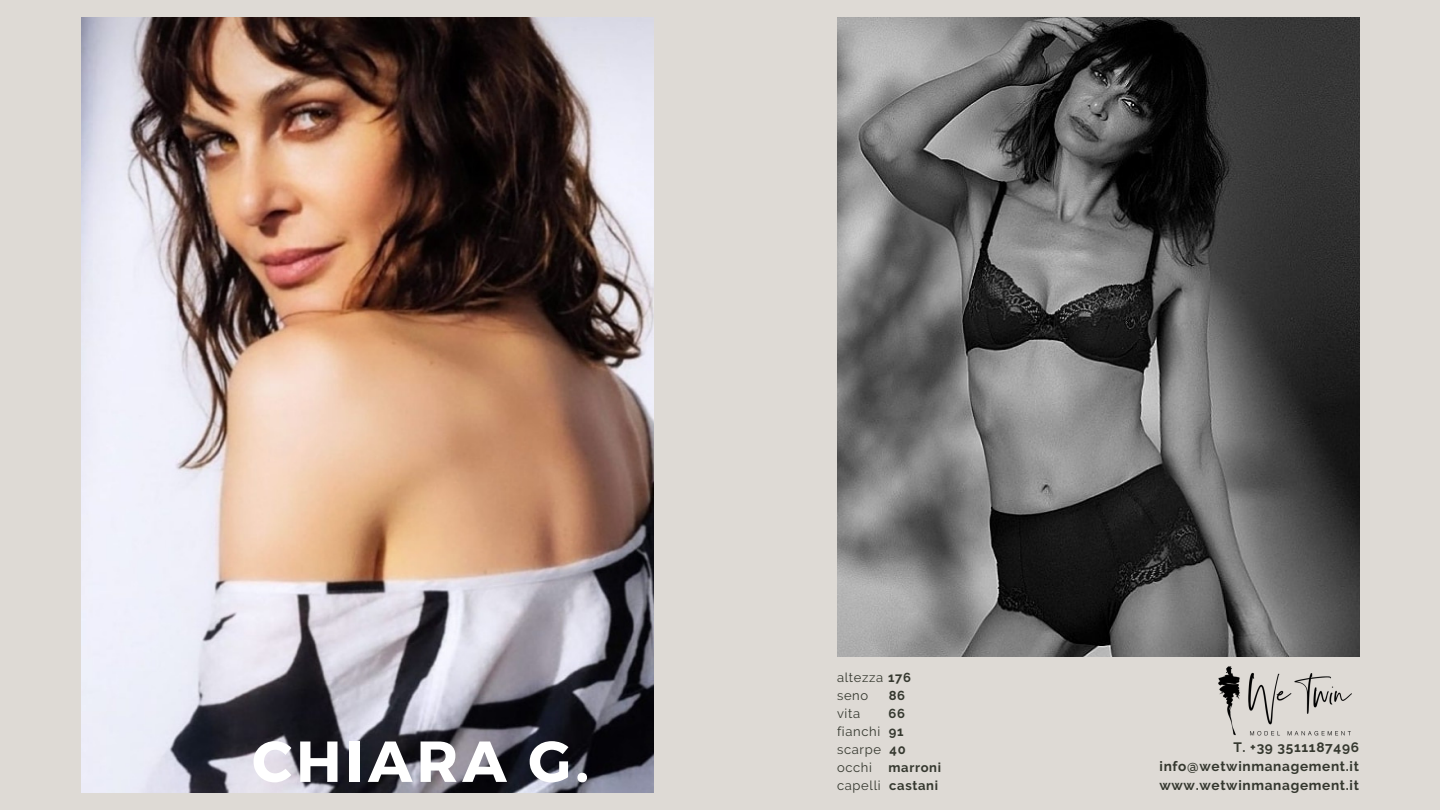
<style>
.page{position:relative;width:1440px;height:810px;background:#dedad5}
.page>*{position:absolute;margin:0;border:0;box-sizing:border-box;transform-origin:0 0}
.t1{font:700 57.7px "Montserrat";letter-spacing:.07em;color:#fff}
.t2{font:700 13.6px/18.8px "Raleway";letter-spacing:.05em;color:#35382f}
.t3{font:13px "Raleway";letter-spacing:.05em;color:#35382f}
.t4{font:700 13px "Raleway";letter-spacing:.05em;color:#35382f}
.s1{font-weight:700}
</style>
<div class="page">
<img style="left:1218px;top:666px;width:134px;height:70px">
<img style="left:838px;top:17px;width:521px;height:640px">
<img style="left:81px;top:17px;width:573px;height:776px">
<p class="t1" style="left:252px;top:724px;width:339px">CHIARA G.</p>
<p class="t3" style="left:837px;top:669px;width:75px">altezza <span class="s1">176</span></p>
<p class="t3" style="left:837px;top:687px;width:33px">seno</p>
<p class="t4" style="left:889px;top:687px;width:18px">86</p>
<p class="t3" style="left:837px;top:705px;width:25px">vita</p>
<p class="t4" style="left:889px;top:705px;width:18px">66</p>
<p class="t3" style="left:837px;top:723px;width:68px">fianchi <span class="s1">91</span></p>
<p class="t3" style="left:837px;top:741px;width:70px">scarpe <span class="s1">40</span></p>
<p class="t3" style="left:837px;top:759px;width:37px">occhi</p>
<p class="t4" style="left:889px;top:759px;width:54px">marroni</p>
<p class="t3" style="left:837px;top:777px;width:102px">capelli <span class="s1">castani</span></p>
<p class="t2" style="left:1233px;top:738px;width:127px">T. +39 3511187496</p>
<p class="t2" style="left:1159px;top:757px;width:201px">info@wetwinmanagement.it www.wetwinmanagement.it</p>
</div>
